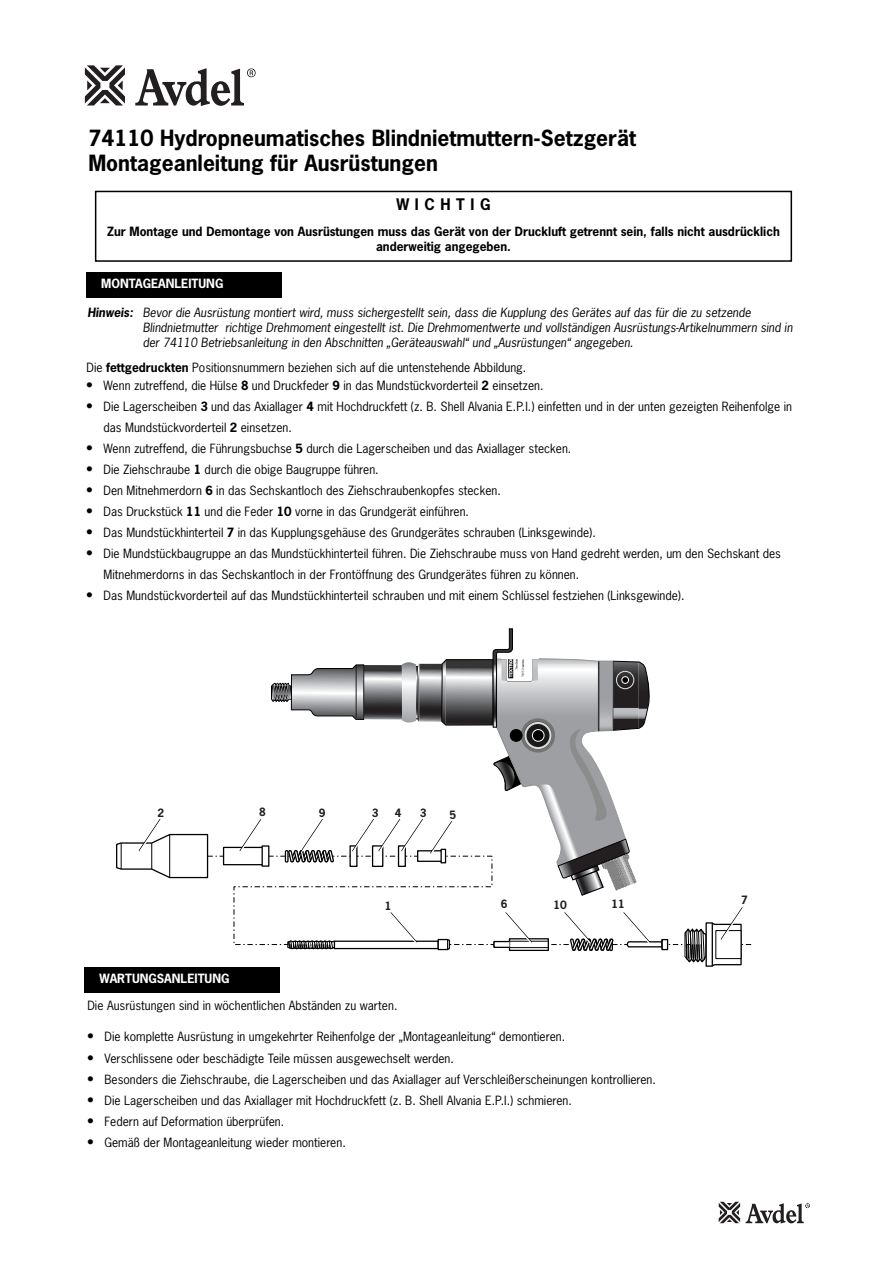
<style>
.page{position:relative;width:893px;height:1265px;background:#fff}
.page>*{position:absolute;margin:0;border:0;box-sizing:border-box;transform-origin:0 0}
.t1{font:700 21px/25.2px "News Gothic";color:#000}
.t2{font:700 15px "News Gothic";letter-spacing:.375em;color:#000}
.t3{font:12px/15px "News Gothic";color:#000}
.t4{font:700 12px/14.4px "News Gothic";color:#000;text-align:center}
.t5{font:700 12px "News Gothic";color:#fff}
.t6{font:700 10.8px "News Gothic";color:#231f20}
.s1{font-weight:700}
.s2{font-weight:700;font-size:13.5px}
</style>
<div class="page">
<div style="left:87px;top:273px;width:195px;height:25px;background:#000"></div>
<div style="left:95px;top:191px;width:697px;height:71px;border:2px solid #000"></div>
<div style="left:85px;top:967px;width:195px;height:25px;background:#000"></div>
<svg style="left:169px;top:855px;width:583px;height:90px"></svg>
<svg style="left:509px;top:938px;width:40px;height:13px"></svg>
<hr style="left:509px;top:941px;width:39px;height:1px;background:#000">
<hr style="left:509px;top:947px;width:39px;height:1px;background:#000">
<div style="left:493px;top:941px;width:17px;height:7px;background:#fff;border:1px solid #000"></div>
<div style="left:334px;top:940px;width:105px;height:9px;background:#fff;border:1px solid #000"></div>
<svg style="left:437px;top:938px;width:14px;height:12px"></svg>
<svg style="left:287px;top:939px;width:49px;height:11px"></svg>
<svg style="left:116px;top:819px;width:93px;height:59px"></svg>
<svg style="left:684px;top:905px;width:61px;height:62px"></svg>
<svg style="left:621px;top:911px;width:47px;height:37px"></svg>
<svg style="left:562px;top:911px;width:52px;height:40px"></svg>
<svg style="left:503px;top:911px;width:30px;height:33px"></svg>
<svg style="left:388px;top:911px;width:30px;height:32px"></svg>
<div style="left:661px;top:939px;width:7px;height:11px;background:#fff;border:1px solid #000"></div>
<svg style="left:222px;top:628px;width:427px;height:271px"></svg>
<svg style="left:718px;top:1201px;width:92px;height:22px"></svg>
<svg style="left:85px;top:65px;width:40px;height:40px"></svg>
<svg style="left:135px;top:68px;width:121px;height:38px"></svg>
<p class="t1" style="left:88px;top:127px;width:549px">74110 Hydropneumatisches Blindnietmuttern-Setzgerät<br>Montageanleitung für Ausrüstungen</p>
<p class="t2" style="left:396px;top:198px;width:95px">WICHTIG</p>
<p class="t4" style="left:107px;top:225px;width:674px">Zur Montage und Demontage von Ausrüstungen muss das Gerät von der Druckluft getrennt sein, falls nicht ausdrücklich anderweitig angegeben.</p>
<p class="t5" style="left:101px;top:279px;width:123px">MONTAGEANLEITUNG</p>
<p class="t3" style="left:143px;top:306px;width:652px;text-indent:-55px"><span class="s1">Hinweis:</span> Bevor die Ausrüstung montiert wird, muss sichergestellt sein, dass die Kupplung des Gerätes auf das für die zu setzende<br>Blindnietmutter richtige Drehmoment eingestellt ist. Die Drehmomentwerte und vollständigen Ausrüstungs-Artikelnummern sind in der 74110 Betriebsanleitung in den Abschnitten „Geräteauswahl“ und „Ausrüstungen“ angegeben.</p>
<p class="t3" style="left:87px;top:361px;width:441px">Die <span class="s1">fettgedruckten</span> Positionsnummern beziehen sich auf die untenstehende Abbildung.</p>
<p class="t3" style="left:87px;top:379px;width:458px"><span class="s2">•</span> Wenn zutreffend, die Hülse <span class="s1">8</span> und Druckfeder <span class="s1">9</span> in das Mundstückvorderteil <span class="s1">2</span> einsetzen.</p>
<p class="t3" style="left:104px;top:397px;width:690px;line-height:21px;text-indent:-17px"><span class="s2">•</span> Die Lagerscheiben <span class="s1">3</span> und das Axiallager <span class="s1">4</span> mit Hochdruckfett (z. B. Shell Alvania E.P.I.) einfetten und in der unten gezeigten Reihenfolge in das Mundstückvorderteil <span class="s1">2</span> einsetzen.</p>
<p class="t3" style="left:87px;top:442px;width:486px"><span class="s2">•</span> Wenn zutreffend, die Führungsbuchse <span class="s1">5</span> durch die Lagerscheiben und das Axiallager stecken.</p>
<p class="t3" style="left:87px;top:463px;width:293px"><span class="s2">•</span> Die Ziehschraube <span class="s1">1</span> durch die obige Baugruppe führen.</p>
<p class="t3" style="left:87px;top:484px;width:416px"><span class="s2">•</span> Den Mitnehmerdorn <span class="s1">6</span> in das Sechskantloch des Ziehschraubenkopfes stecken.</p>
<p class="t3" style="left:87px;top:505px;width:384px"><span class="s2">•</span> Das Druckstück <span class="s1">11</span> und die Feder <span class="s1">10</span> vorne in das Grundgerät einführen.</p>
<p class="t3" style="left:87px;top:526px;width:510px"><span class="s2">•</span> Das Mundstückhinterteil <span class="s1">7</span> in das Kupplungsgehäuse des Grundgerätes schrauben (Linksgewinde).</p>
<p class="t3" style="left:104px;top:544px;width:679px;line-height:21px;text-indent:-17px"><span class="s2">•</span> Die Mundstückbaugruppe an das Mundstückhinterteil führen. Die Ziehschraube muss von Hand gedreht werden, um den Sechskant des<br>Mitnehmerdorns in das Sechskantloch in der Frontöffnung des Grundgerätes führen zu können.</p>
<p class="t3" style="left:87px;top:589px;width:599px"><span class="s2">•</span> Das Mundstückvorderteil auf das Mundstückhinterteil schrauben und mit einem Schlüssel festziehen (Linksgewinde).</p>
<p class="t5" style="left:99px;top:973px;width:131px">WARTUNGSANLEITUNG</p>
<p class="t6" style="left:372px;top:808px;width:8px">3</p>
<p class="t6" style="left:395px;top:808px;width:8px">4</p>
<p class="t6" style="left:420px;top:808px;width:8px">3</p>
<p class="t6" style="left:553px;top:900px;width:15px">10</p>
<p class="t6" style="left:611px;top:899px;width:15px">11</p>
<p class="t3" style="left:87px;top:999px;width:311px">Die Ausrüstungen sind in wöchentlichen Abständen zu warten.</p>
<p class="t3" style="left:87px;top:1030px;width:479px"><span class="s2">•</span> Die komplette Ausrüstung in umgekehrter Reihenfolge der „Montageanleitung“ demontieren.</p>
<p class="t3" style="left:87px;top:1051px;width:368px"><span class="s2">•</span> Verschlissene oder beschädigte Teile müssen ausgewechselt werden.</p>
<p class="t3" style="left:87px;top:1072px;width:570px"><span class="s2">•</span> Besonders die Ziehschraube, die Lagerscheiben und das Axiallager auf Verschleißerscheinungen kontrollieren.</p>
<p class="t3" style="left:87px;top:1093px;width:486px"><span class="s2">•</span> Die Lagerscheiben und das Axiallager mit Hochdruckfett (z. B. Shell Alvania E.P.I.) schmieren.</p>
<p class="t3" style="left:87px;top:1114px;width:198px"><span class="s2">•</span> Federn auf Deformation überprüfen.</p>
<p class="t3" style="left:87px;top:1135px;width:260px"><span class="s2">•</span> Gemäß der Montageanleitung wieder montieren.</p>
</div>
